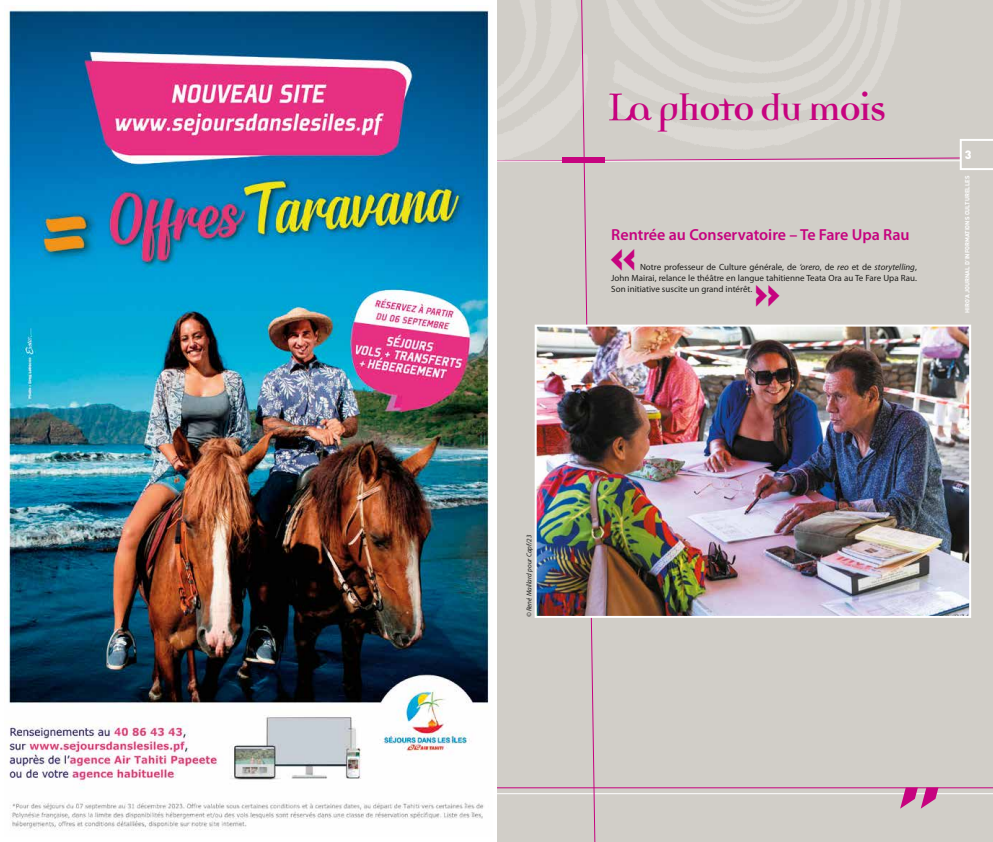
<style>
.page{position:relative;width:993px;height:842px;background:#fff}
.page>*{position:absolute;margin:0;border:0;box-sizing:border-box;transform-origin:0 0}
.t1{font:700 40px "Democratica";letter-spacing:-.04em;color:#c6037f}
.t2{font:900 40px "DIN";color:#c6037f}
.t3{font:600 16px "Myriad Pro";color:#c6037f}
.t4{font:900 12px "DIN";color:#fff}
.t5{font:9px/10.8px "Myriad Pro";color:#1d1d1b;text-align:justify}
.t6{font:italic 7px "Myriad Pro";color:#1d1d1b}
.t7{font:700 6px "DIN";color:#fff}
.s1{font-weight:400;font-size:63px}
.s2{font-style:italic}
</style>
<div class="page">
<svg style="left:497px;top:0;width:495px;height:842px;background:#d2cdc8"></svg>
<img style="left:4px;top:7px;width:485px;height:824px">
<div style="left:562px;top:157px;width:43px;height:6px;background:#c6037f"></div>
<img style="left:537px;top:328px;width:430px;height:287px">
<div style="left:534px;top:325px;width:436px;height:293px;border:2px solid #fff"></div>
<h1 class="t1" style="left:605px;top:91px;width:282px"><span class="s1">L</span>a photo du mois</h1>
<h2 class="t3" style="left:611px;top:224px;width:300px">Rentrée au Conservatoire – Te Fare Upa Rau</h2>
<p class="t5" style="left:611px;top:261px;width:307px;text-indent:29px">Notre professeur de Culture générale, de <span class="s2">‘orero</span>, de <span class="s2">reo</span> et de <span class="s2">storytelling</span>, John Mairai, relance le théâtre en langue tahitienne Teata Ora au Te Fare Upa Rau.<br>Son initiative suscite un grand intérêt.</p>
<h1 class="t2" style="left:609px;top:230px;width:28px">«</h1>
<h1 class="t2" style="left:753px;top:265px;width:28px">»</h1>
<h3 class="t4" style="left:964px;top:147px;width:8px">3</h3>
<p class="t7" style="left:963px;top:313px;width:139px;rotate:-90deg">HIRO’A JOURNAL D’INFORMATIONS CULTURELLES</p>
<p class="t6" style="left:524px;top:617px;width:84px;rotate:-90deg">© René Maillard pour Capf/23</p>
</div>
